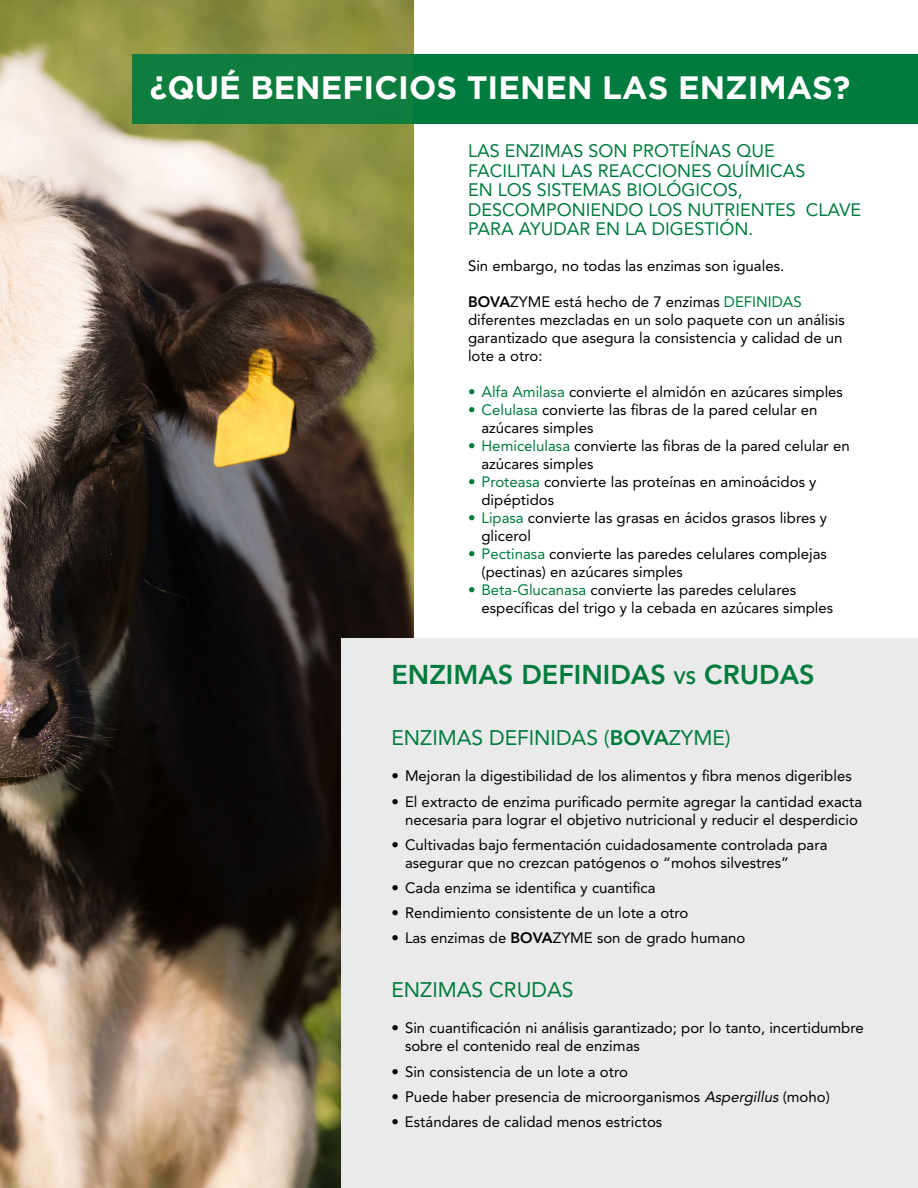
<style>
.page{position:relative;width:918px;height:1188px;background:#fff}
.page>*{position:absolute;margin:0;border:0;box-sizing:border-box;transform-origin:0 0}
.t1{font:700 32.25px "Gotham";color:#fff}
.t2{font:800 27px "Avenir LT Std";color:#007b3e}
.t3{font:21px "Avenir LT Std";color:#007b3e}
.t4{font:18px/19.5px "Avenir LT Std";color:#007b3e}
.t5{font:15px/18px "Avenir LT Std";color:#000}
.s1{font-weight:800}
.s2{color:#007b3e}
.s3{font-size:18px}
.s4{font-style:italic}
</style>
<div class="page">
<img style="left:0;top:0;width:414px;height:1188px">
<div style="left:341px;top:638px;width:577px;height:550px;background:#eaeaea"></div>
<div style="left:414px;top:54px;width:504px;height:70px;background:#007b3e"></div>
<div style="left:132px;top:54px;width:282px;height:70px;background:#0e7d3e"></div>
<h1 class="t1" style="left:150px;top:69px;width:702px">¿QUÉ BENEFICIOS TIENEN LAS ENZIMAS?</h1>
<p class="t4" style="left:468px;top:141px;width:395px">LAS ENZIMAS SON PROTEÍNAS QUE<br>FACILITAN LAS REACCIONES QUÍMICAS<br>EN LOS SISTEMAS BIOLÓGICOS,<br>DESCOMPONIENDO LOS NUTRIENTES CLAVE<br>PARA AYUDAR EN LA DIGESTIÓN.</p>
<p class="t5" style="left:468px;top:257px;width:318px">Sin embargo, no todas las enzimas son iguales.</p>
<p class="t5" style="left:468px;top:293px;width:378px"><span class="s1">BOVA</span>ZYME está hecho de 7 enzimas <span class="s2">DEFINIDAS </span>diferentes mezcladas en un solo paquete con un análisis garantizado que asegura la consistencia y calidad de un lote a otro:</p>
<p class="t5" style="left:468px;top:383px;width:377px"><span class="s2">• Alfa Amilasa</span> convierte el almidón en azúcares simples</p>
<p class="t5" style="left:482px;top:401px;width:337px;text-indent:-14px"><span class="s2">• Celulasa</span> convierte las fibras de la pared celular en azúcares simples</p>
<p class="t5" style="left:482px;top:437px;width:370px;text-indent:-14px"><span class="s2">• Hemicelulasa</span> convierte las fibras de la pared celular en azúcares simples</p>
<p class="t5" style="left:482px;top:473px;width:336px;text-indent:-14px"><span class="s2">• Proteasa</span> convierte las proteínas en aminoácidos y dipéptidos</p>
<p class="t5" style="left:482px;top:509px;width:347px;text-indent:-14px"><span class="s2">• Lipasa</span> convierte las grasas en ácidos grasos libres y glicerol</p>
<p class="t5" style="left:482px;top:545px;width:347px;text-indent:-14px"><span class="s2">• Pectinasa</span> convierte las paredes celulares complejas (pectinas) en azúcares simples</p>
<p class="t5" style="left:482px;top:581px;width:353px;text-indent:-14px"><span class="s2">• Beta-Glucanasa</span> convierte las paredes celulares específicas del trigo y la cebada en azúcares simples</p>
<h2 class="t2" style="left:392px;top:659px;width:425px">ENZIMAS DEFINIDAS <span class="s3">VS</span> CRUDAS</h2>
<h3 class="t3" style="left:392px;top:726px;width:341px">ENZIMAS DEFINIDAS (<span class="s1">BOVA</span>ZYME)</h3>
<p class="t5" style="left:392px;top:767px;width:462px">• Mejoran la digestibilidad de los alimentos y fibra menos digeribles</p>
<p class="t5" style="left:392px;top:792px;width:472px;text-align:right">• El extracto de enzima purificado permite agregar la cantidad exacta necesaria para lograr el objetivo nutricional y reducir el desperdicio</p>
<p class="t5" style="left:405px;top:836px;width:424px;text-indent:-14px">• Cultivadas bajo fermentación cuidadosamente controlada para asegurar que no crezcan patógenos o “mohos silvestres”</p>
<p class="t5" style="left:392px;top:879px;width:266px">• Cada enzima se identifica y cuantifica</p>
<p class="t5" style="left:392px;top:904px;width:299px">• Rendimiento consistente de un lote a otro</p>
<p class="t5" style="left:392px;top:929px;width:355px">• Las enzimas de <span class="s1">BOVA</span>ZYME son de grado humano</p>
<h3 class="t3" style="left:392px;top:978px;width:184px">ENZIMAS CRUDAS</h3>
<p class="t5" style="left:405px;top:1019px;width:460px;text-indent:-14px">• Sin cuantificación ni análisis garantizado; por lo tanto, incertidumbre sobre el contenido real de enzimas</p>
<p class="t5" style="left:392px;top:1062px;width:238px">• Sin consistencia de un lote a otro</p>
<p class="t5" style="left:392px;top:1088px;width:440px">• Puede haber presencia de microorganismos <span class="s4">Aspergillus</span> (moho)</p>
<p class="t5" style="left:391px;top:1113px;width:272px">• Estándares de calidad menos estrictos</p>
</div>
